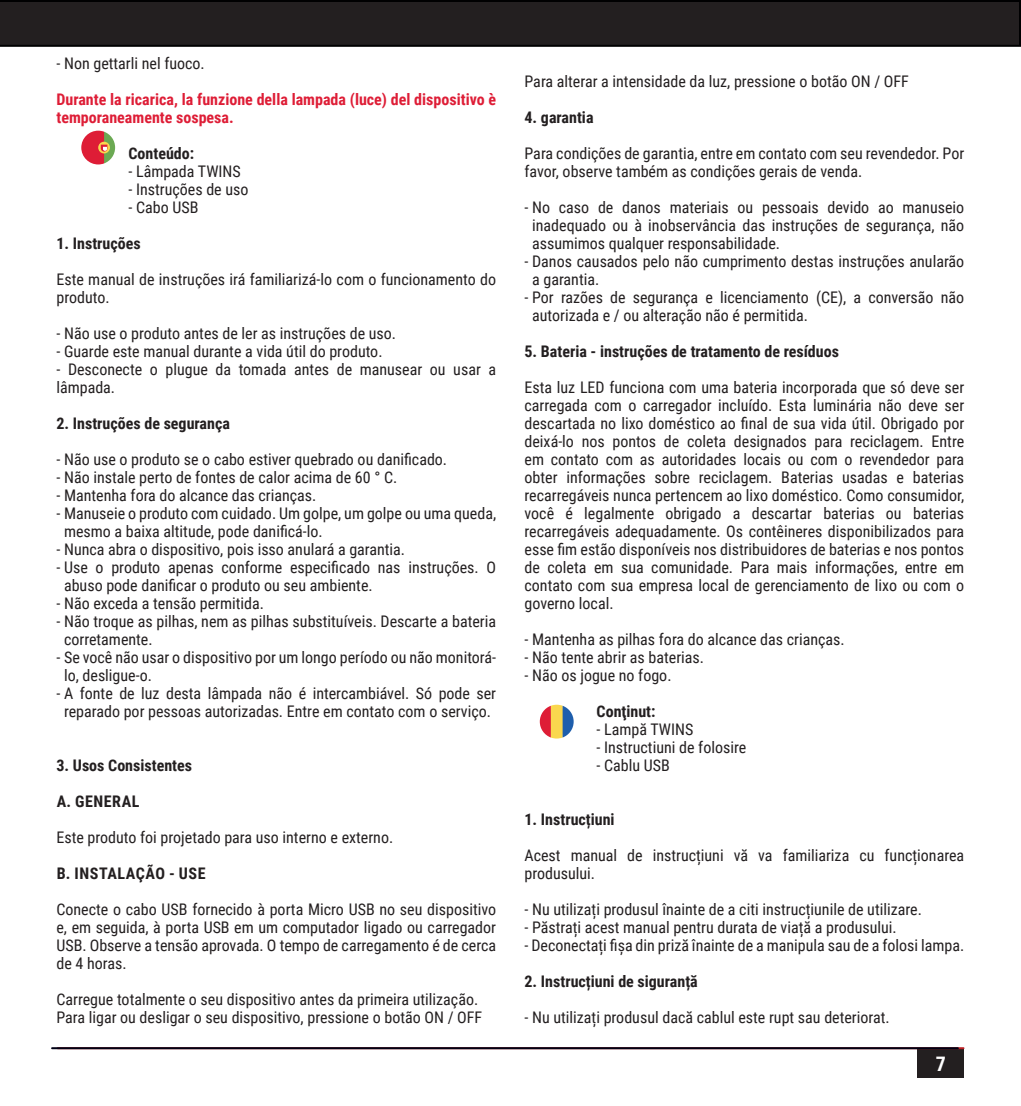
<style>
.page{position:relative;width:1021px;height:1106px;background:#fff}
.page>*{position:absolute;margin:0;border:0;box-sizing:border-box;transform-origin:0 0}
.t1{font:700 20px "Roboto Condensed";color:#fff}
.t2{font:16px/18px "Roboto Condensed";color:#231f20}
.t3{font:700 16px "Roboto Condensed";color:#231f20}
.t4{font:700 16px/18px "Roboto Condensed";color:#de1d36}
.t5{font:700 16px "Roboto Condensed";letter-spacing:.035em;color:#231f20}
</style>
<div class="page">
<div style="left:917px;top:1049px;width:47px;height:28px;background:#231f20"></div>
<svg style="left:81px;top:131px;width:34px;height:33px"></svg>
<hr style="left:58px;top:1047px;width:905px;height:2px;background:#ba1f24">
<svg style="left:540px;top:704px;width:33px;height:34px"></svg>
<svg style="left:0;top:0;width:1020px;height:47px;background:#201d1e"></svg>
<hr style="left:52px;top:1047px;width:905px;height:2px;background:#000115">
<p class="t2" style="left:56px;top:53px;width:150px">- Non gettarli nel fuoco.</p>
<p class="t4" style="left:56px;top:89px;width:441px">Durante la ricarica, la funzione della lampada (luce) del dispositivo è temporaneamente sospesa.</p>
<p class="t3" style="left:128px;top:142px;width:67px">Conteúdo:</p>
<p class="t2" style="left:128px;top:161px;width:114px">- Lâmpada TWINS</p>
<p class="t2" style="left:128px;top:179px;width:121px">- Instruções de uso</p>
<p class="t2" style="left:128px;top:197px;width:71px">- Cabo USB</p>
<p class="t3" style="left:56px;top:232px;width:86px">1. Instruções</p>
<p class="t2" style="left:56px;top:269px;width:441px">Este manual de instruções irá familiarizá-lo com o funcionamento do produto.</p>
<p class="t2" style="left:56px;top:323px;width:341px">- Não use o produto antes de ler as instruções de uso.</p>
<p class="t2" style="left:56px;top:341px;width:327px">- Guarde este manual durante a vida útil do produto.</p>
<p class="t2" style="left:56px;top:359px;width:441px">- Desconecte o plugue da tomada antes de manusear ou usar a lâmpada.</p>
<p class="t3" style="left:56px;top:412px;width:175px">2. Instruções de segurança</p>
<p class="t2" style="left:56px;top:449px;width:392px">- Não use o produto se o cabo estiver quebrado ou danificado.</p>
<p class="t2" style="left:56px;top:467px;width:342px">- Não instale perto de fontes de calor acima de 60 ° C.</p>
<p class="t2" style="left:56px;top:485px;width:261px">- Mantenha fora do alcance das crianças.</p>
<p class="t2" style="left:64px;top:503px;width:433px;text-indent:-8px">- Manuseie o produto com cuidado. Um golpe, um golpe ou uma queda, mesmo a baixa altitude, pode danificá-lo.</p>
<p class="t2" style="left:56px;top:539px;width:350px">- Nunca abra o dispositivo, pois isso anulará a garantia.</p>
<p class="t2" style="left:64px;top:557px;width:433px;text-indent:-8px">- Use o produto apenas conforme especificado nas instruções. O abuso pode danificar o produto ou seu ambiente.</p>
<p class="t2" style="left:56px;top:593px;width:209px">- Não exceda a tensão permitida.</p>
<p class="t2" style="left:64px;top:611px;width:433px;text-indent:-8px">- Não troque as pilhas, nem as pilhas substituíveis. Descarte a bateria corretamente.</p>
<p class="t2" style="left:64px;top:647px;width:433px;text-indent:-8px">- Se você não usar o dispositivo por um longo período ou não monitorá&shy;lo, desligue-o.</p>
<p class="t2" style="left:56px;top:683px;width:441px;text-align:center">- A fonte de luz desta lâmpada não é intercambiável. Só pode ser reparado por pessoas autorizadas. Entre em contato com o serviço.</p>
<p class="t3" style="left:56px;top:754px;width:137px">3. Usos Consistentes</p>
<p class="t5" style="left:57px;top:790px;width:84px">A. GENERAL</p>
<p class="t2" style="left:56px;top:827px;width:338px">Este produto foi projetado para uso interno e externo.</p>
<p class="t5" style="left:57px;top:862px;width:150px">B. INSTALAÇÃO - USE</p>
<p class="t2" style="left:56px;top:899px;width:441px;text-align:justify">Conecte o cabo USB fornecido à porta Micro USB no seu dispositivo e, em seguida, à porta USB em um computador ligado ou carregador USB. Observe a tensão aprovada. O tempo de carregamento é de cerca de 4 horas.</p>
<p class="t2" style="left:56px;top:989px;width:423px">Carregue totalmente o seu dispositivo antes da primeira utilização.</p>
<p class="t2" style="left:56px;top:1007px;width:427px">Para ligar ou desligar o seu dispositivo, pressione o botão ON / OFF</p>
<p class="t2" style="left:524px;top:71px;width:386px">Para alterar a intensidade da luz, pressione o botão ON / OFF</p>
<p class="t3" style="left:524px;top:106px;width:70px">4. garantia</p>
<p class="t2" style="left:524px;top:143px;width:441px">Para condições de garantia, entre em contato com seu revendedor. Por favor, observe também as condições gerais de venda.</p>
<p class="t2" style="left:532px;top:197px;width:433px;text-align:justify;text-indent:-8px">- No caso de danos materiais ou pessoais devido ao manuseio inadequado ou à inobservância das instruções de segurança, não assumimos qualquer responsabilidade.</p>
<p class="t2" style="left:532px;top:251px;width:433px;text-indent:-8px">- Danos causados pelo não cumprimento destas instruções anularão a garantia.</p>
<p class="t2" style="left:532px;top:287px;width:433px;text-indent:-8px">- Por razões de segurança e licenciamento (CE), a conversão não autorizada e / ou alteração não é permitida.</p>
<p class="t3" style="left:524px;top:340px;width:316px">5. Bateria - instruções de tratamento de resíduos</p>
<p class="t2" style="left:524px;top:377px;width:441px;text-align:justify">Esta luz LED funciona com uma bateria incorporada que só deve ser carregada com o carregador incluído. Esta luminária não deve ser descartada no lixo doméstico ao final de sua vida útil. Obrigado por deixá-lo nos pontos de coleta designados para reciclagem. Entre em contato com as autoridades locais ou com o revendedor para obter informações sobre reciclagem. Baterias usadas e baterias recarregáveis nunca pertencem ao lixo doméstico. Como consumidor, você é legalmente obrigado a descartar baterias ou baterias recarregáveis adequadamente. Os contêineres disponibilizados para esse fim estão disponíveis nos distribuidores de baterias e nos pontos de coleta em sua comunidade. Para mais informações, entre em contato com sua empresa local de gerenciamento de lixo ou com o governo local.</p>
<p class="t2" style="left:524px;top:629px;width:322px">- Mantenha as pilhas fora do alcance das crianças.</p>
<p class="t2" style="left:524px;top:647px;width:181px">- Não tente abrir as baterias.</p>
<p class="t2" style="left:524px;top:665px;width:148px">- Não os jogue no fogo.</p>
<p class="t3" style="left:596px;top:700px;width:60px">Conţinut:</p>
<p class="t2" style="left:596px;top:719px;width:98px">- Lampă TWINS</p>
<p class="t2" style="left:596px;top:737px;width:151px">- Instructiuni de folosire</p>
<p class="t2" style="left:596px;top:755px;width:75px">- Cablu USB</p>
<p class="t3" style="left:524px;top:808px;width:92px">1. Instrucțiuni</p>
<p class="t2" style="left:524px;top:845px;width:441px">Acest manual de instrucțiuni vă va familiariza cu funcționarea produsului.</p>
<p class="t2" style="left:524px;top:899px;width:399px">- Nu utilizați produsul înainte de a citi instrucțiunile de utilizare.</p>
<p class="t2" style="left:524px;top:917px;width:374px">- Păstrați acest manual pentru durata de viață a produsului.</p>
<p class="t2" style="left:524px;top:935px;width:441px">- Deconectați fișa din priză înainte de a manipula sau de a folosi lampa.</p>
<p class="t3" style="left:524px;top:970px;width:175px">2. Instrucțiuni de siguranță</p>
<p class="t2" style="left:524px;top:1007px;width:367px">- Nu utilizați produsul dacă cablul este rupt sau deteriorat.</p>
<p class="t1" style="left:935px;top:1049px;width:12px">7</p>
</div>
